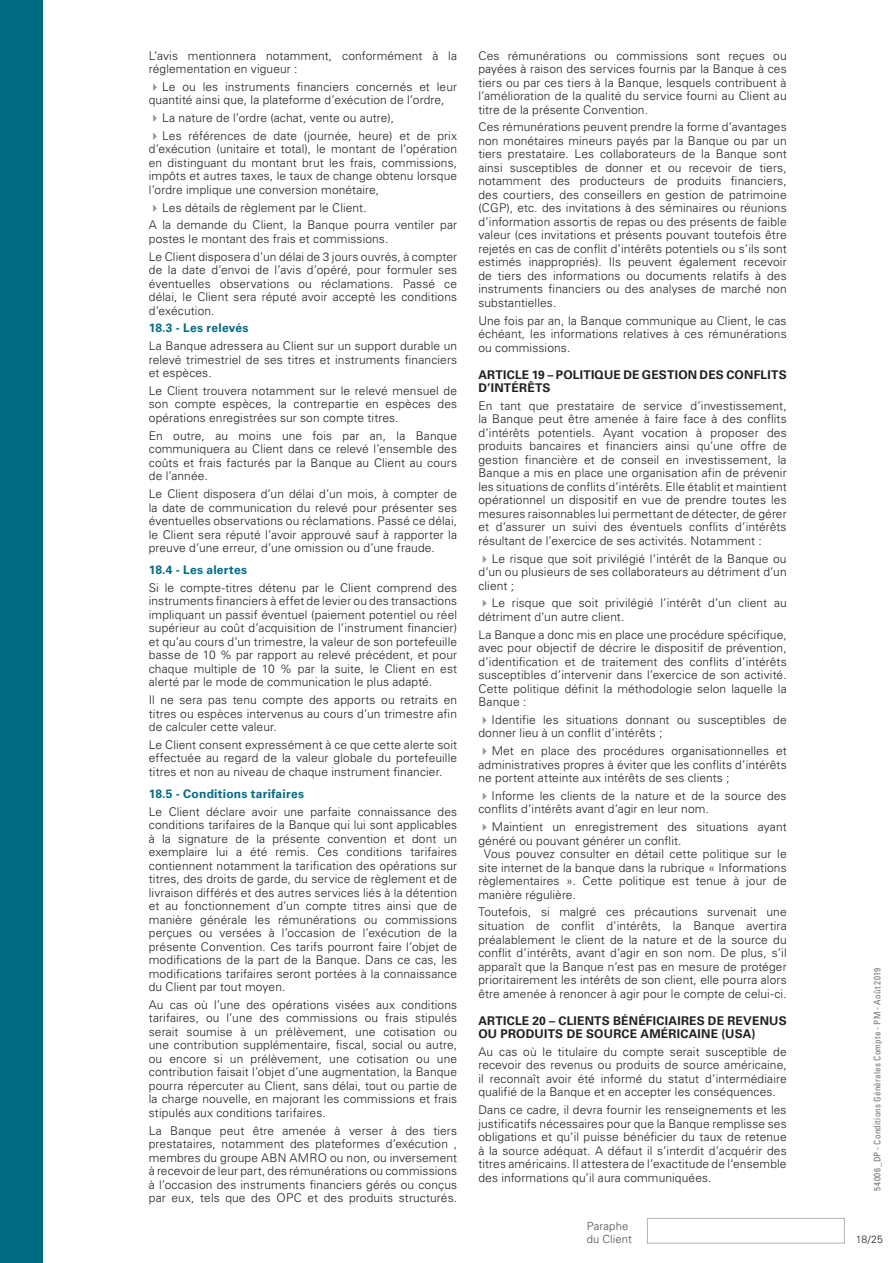
<style>
.page{position:relative;width:893px;height:1263px;background:#fff}
.page>*{position:absolute;margin:0;border:0;box-sizing:border-box;transform-origin:0 0}
.t1{font:300 12px/13.5px "Univers LT Std";letter-spacing:.01em;color:#231f20;text-align:justify}
.t2{font:700 12px/13.5px "Univers LT Std";letter-spacing:.02em;color:#231f20}
.t3{font:700 12px "Univers LT Std";letter-spacing:.02em;color:#006b83}
.t4{font:300 11.25px/13.5px "Univers LT Std";letter-spacing:.01em;color:#4b4c4d}
.t5{font:300 10.5px "Univers LT Std";color:#231f20}
.t6{font:condensed 9px "Univers LT Std";letter-spacing:.03em;color:#717275}
.s1{color:#939598}
</style>
<div class="page">
<div style="left:0;top:0;width:43px;height:1263px;background:#006b83"></div>
<div style="left:647px;top:1218px;width:198px;height:25px;border:1px solid #afb4b9"></div>
<p class="t1" style="left:149px;top:49px;width:310px">L’avis mentionnera notamment, conformément à la réglementation en vigueur :</p>
<p class="t1" style="left:149px;top:80px;width:310px"><span class="s1">✔</span>Le ou les instruments financiers concernés et leur quantité ainsi que, la plateforme d’exécution de l’ordre,</p>
<p class="t1" style="left:149px;top:111px;width:247px"><span class="s1">✔</span>La nature de l’ordre (achat, vente ou autre),</p>
<p class="t1" style="left:149px;top:129px;width:310px"><span class="s1">✔</span>Les références de date (journée, heure) et de prix d’exécution (unitaire et total), le montant de l’opération en distinguant du montant brut les frais, commissions, impôts et autres taxes, le taux de change obtenu lorsque l’ordre implique une conversion monétaire,</p>
<p class="t1" style="left:149px;top:199px;width:310px;line-height:17.7px"><span class="s1">✔</span>Les détails de règlement par le Client.<br>A la demande du Client, la Banque pourra ventiler par</p>
<p class="t1" style="left:149px;top:230px;width:310px;line-height:17.7px">postes le montant des frais et commissions.<br>Le Client disposera d’un délai de 3 jours ouvrés, à compter</p>
<p class="t1" style="left:149px;top:263px;width:310px">de la date d’envoi de l’avis d’opéré, pour formuler ses éventuelles observations ou réclamations. Passé ce délai, le Client sera réputé avoir accepté les conditions d’exécution.</p>
<p class="t3" style="left:149px;top:321px;width:101px">18.3 - Les relevés</p>
<p class="t1" style="left:149px;top:339px;width:310px">La Banque adressera au Client sur un support durable un relevé trimestriel de ses titres et instruments financiers et espèces.</p>
<p class="t1" style="left:149px;top:384px;width:310px">Le Client trouvera notamment sur le relevé mensuel de son compte espèces, la contrepartie en espèces des opérations enregistrées sur son compte titres.</p>
<p class="t1" style="left:149px;top:429px;width:310px">En outre, au moins une fois par an, la Banque communiquera au Client dans ce relevé l’ensemble des coûts et frais facturés par la Banque au Client au cours de l’année.</p>
<p class="t1" style="left:149px;top:487px;width:310px">Le Client disposera d’un délai d’un mois, à compter de la date de communication du relevé pour présenter ses éventuelles observations ou réclamations. Passé ce délai, le Client sera réputé l’avoir approuvé sauf à rapporter la preuve d’une erreur, d’une omission ou d’une fraude.</p>
<p class="t3" style="left:149px;top:563px;width:100px">18.4 - Les alertes</p>
<p class="t1" style="left:149px;top:581px;width:310px">Si le compte-titres détenu par le Client comprend des instruments financiers à effet de levier ou des transactions impliquant un passif éventuel (paiement potentiel ou réel supérieur au coût d’acquisition de l’instrument financier) et qu’au cours d’un trimestre, la valeur de son portefeuille basse de 10 % par rapport au relevé précédent, et pour chaque multiple de 10 % par la suite, le Client en est alerté par le mode de communication le plus adapté.</p>
<p class="t1" style="left:149px;top:693px;width:310px">Il ne sera pas tenu compte des apports ou retraits en titres ou espèces intervenus au cours d’un trimestre afin de calculer cette valeur.</p>
<p class="t1" style="left:149px;top:738px;width:310px">Le Client consent expressément à ce que cette alerte soit effectuée au regard de la valeur globale du portefeuille titres et non au niveau de chaque instrument financier.</p>
<p class="t3" style="left:149px;top:786px;width:157px">18.5 - Conditions tarifaires</p>
<p class="t1" style="left:149px;top:804px;width:310px">Le Client déclare avoir une parfaite connaissance des conditions tarifaires de la Banque qui lui sont applicables à la signature de la présente convention et dont un exemplaire lui a été remis. Ces conditions tarifaires contiennent notamment la tarification des opérations sur titres, des droits de garde, du service de règlement et de livraison différés et des autres services liés à la détention et au fonctionnement d’un compte titres ainsi que de manière générale les rémunérations ou commissions perçues ou versées à l’occasion de l’exécution de la présente Convention. Ces tarifs pourront faire l’objet de modifications de la part de la Banque. Dans ce cas, les modifications tarifaires seront portées à la connaissance du Client par tout moyen.</p>
<p class="t1" style="left:149px;top:998px;width:310px">Au cas où l’une des opérations visées aux conditions tarifaires, ou l’une des commissions ou frais stipulés serait soumise à un prélèvement, une cotisation ou une contribution supplémentaire, fiscal, social ou autre, ou encore si un prélèvement, une cotisation ou une contribution faisait l’objet d’une augmentation, la Banque pourra répercuter au Client, sans délai, tout ou partie de la charge nouvelle, en majorant les commissions et frais stipulés aux conditions tarifaires.</p>
<p class="t1" style="left:149px;top:1123px;width:310px">La Banque peut être amenée à verser à des tiers prestataires, notamment des plateformes d’exécution , membres du groupe ABN AMRO ou non, ou inversement à recevoir de leur part, des rémunérations ou commissions à l’occasion des instruments financiers gérés ou conçus par eux, tels que des OPC et des produits structurés.</p>
<p class="t1" style="left:478px;top:49px;width:310px">Ces rémunérations ou commissions sont reçues ou payées à raison des services fournis par la Banque à ces tiers ou par ces tiers à la Banque, lesquels contribuent à l’amélioration de la qualité du service fourni au Client au titre de la présente Convention.</p>
<p class="t1" style="left:478px;top:120px;width:310px">Ces rémunérations peuvent prendre la forme d’avantages non monétaires mineurs payés par la Banque ou par un tiers prestataire. Les collaborateurs de la Banque sont ainsi susceptibles de donner et ou recevoir de tiers, notamment des producteurs de produits financiers, des courtiers, des conseillers en gestion de patrimoine (CGP), etc. des invitations à des séminaires ou réunions d’information assortis de repas ou des présents de faible valeur (ces invitations et présents pouvant toutefois être rejetés en cas de conflit d’intérêts potentiels ou s’ils sont estimés inappropriés). Ils peuvent également recevoir de tiers des informations ou documents relatifs à des instruments financiers ou des analyses de marché non substantielles.</p>
<p class="t1" style="left:478px;top:314px;width:310px">Une fois par an, la Banque communique au Client, le cas échéant, les informations relatives à ces rémunérations ou commissions.</p>
<p class="t2" style="left:478px;top:368px;width:310px">ARTICLE 19 – POLITIQUE DE GESTION DES CONFLITS<br>D’INTÉRÊTS</p>
<p class="t1" style="left:478px;top:399px;width:310px">En tant que prestataire de service d’investissement, la Banque peut être amenée à faire face à des conflits d’intérêts potentiels. Ayant vocation à proposer des produits bancaires et financiers ainsi qu’une offre de gestion financière et de conseil en investissement, la Banque a mis en place une organisation afin de prévenir les situations de conflits d’intérêts. Elle établit et maintient opérationnel un dispositif en vue de prendre toutes les mesures raisonnables lui permettant de détecter, de gérer et d’assurer un suivi des éventuels conflits d’intérêts résultant de l’exercice de ses activités. Notamment :</p>
<p class="t1" style="left:478px;top:552px;width:310px"><span class="s1">✔</span>Le risque que soit privilégié l’intérêt de la Banque ou d’un ou plusieurs de ses collaborateurs au détriment d’un client ;</p>
<p class="t1" style="left:478px;top:596px;width:310px"><span class="s1">✔</span>Le risque que soit privilégié l’intérêt d’un client au détriment d’un autre client.</p>
<p class="t1" style="left:478px;top:628px;width:310px">La Banque a donc mis en place une procédure spécifique, avec pour objectif de décrire le dispositif de prévention, d’identification et de traitement des conflits d’intérêts susceptibles d’intervenir dans l’exercice de son activité.<br>Cette politique définit la méthodologie selon laquelle la Banque :</p>
<p class="t1" style="left:478px;top:713px;width:310px"><span class="s1">✔</span>Identifie les situations donnant ou susceptibles de donner lieu à un conflit d’intérêts ;</p>
<p class="t1" style="left:478px;top:744px;width:310px"><span class="s1">✔</span>Met en place des procédures organisationnelles et administratives propres à éviter que les conflits d’intérêts ne portent atteinte aux intérêts de ses clients ;</p>
<p class="t1" style="left:478px;top:789px;width:310px"><span class="s1">✔</span>Informe les clients de la nature et de la source des conflits d’intérêts avant d’agir en leur nom.</p>
<p class="t1" style="left:478px;top:820px;width:310px"><span class="s1">✔</span>Maintient un enregistrement des situations ayant</p>
<p class="t1" style="left:478px;top:834px;width:205px">généré ou pouvant générer un conflit.</p>
<p class="t1" style="left:484px;top:847px;width:304px">Vous pouvez consulter en détail cette politique sur le</p>
<p class="t1" style="left:478px;top:861px;width:310px">site internet de la banque dans la rubrique « Informations</p>
<p class="t1" style="left:478px;top:874px;width:310px">règlementaires ». Cette politique est tenue à jour de</p>
<p class="t1" style="left:478px;top:888px;width:99px">manière régulière.</p>
<p class="t1" style="left:478px;top:905px;width:310px">Toutefois, si malgré ces précautions survenait une situation de conflit d’intérêts, la Banque avertira préalablement le client de la nature et de la source du conflit d’intérêts, avant d’agir en son nom. De plus, s’il apparaît que la Banque n’est pas en mesure de protéger prioritairement les intérêts de son client, elle pourra alors être amenée à renoncer à agir pour le compte de celui-ci.</p>
<p class="t2" style="left:478px;top:1014px;width:310px">ARTICLE 20 – CLIENTS BÉNÉFICIAIRES DE REVENUS<br>OU PRODUITS DE SOURCE AMÉRICAINE (USA)</p>
<p class="t1" style="left:478px;top:1045px;width:310px">Au cas où le titulaire du compte serait susceptible de recevoir des revenus ou produits de source américaine, il reconnaît avoir été informé du statut d’intermédiaire qualifié de la Banque et en accepter les conséquences.</p>
<p class="t1" style="left:478px;top:1103px;width:310px">Dans ce cadre, il devra fournir les renseignements et les justificatifs nécessaires pour que la Banque remplisse ses obligations et qu’il puisse bénéficier du taux de retenue à la source adéquat. A défaut il s’interdit d’acquérir des titres américains. Il attestera de l’exactitude de l’ensemble des informations qu’il aura communiquées.</p>
<p class="t4" style="left:587px;top:1219px;width:46px">Paraphe du Client</p>
<p class="t6" style="left:871px;top:1191px;width:225px;rotate:-90deg">54006_DP - Conditions Générales Compte - PM - Août 2019</p>
<p class="t5" style="left:856px;top:1233px;width:29px">18/25</p>
</div>
